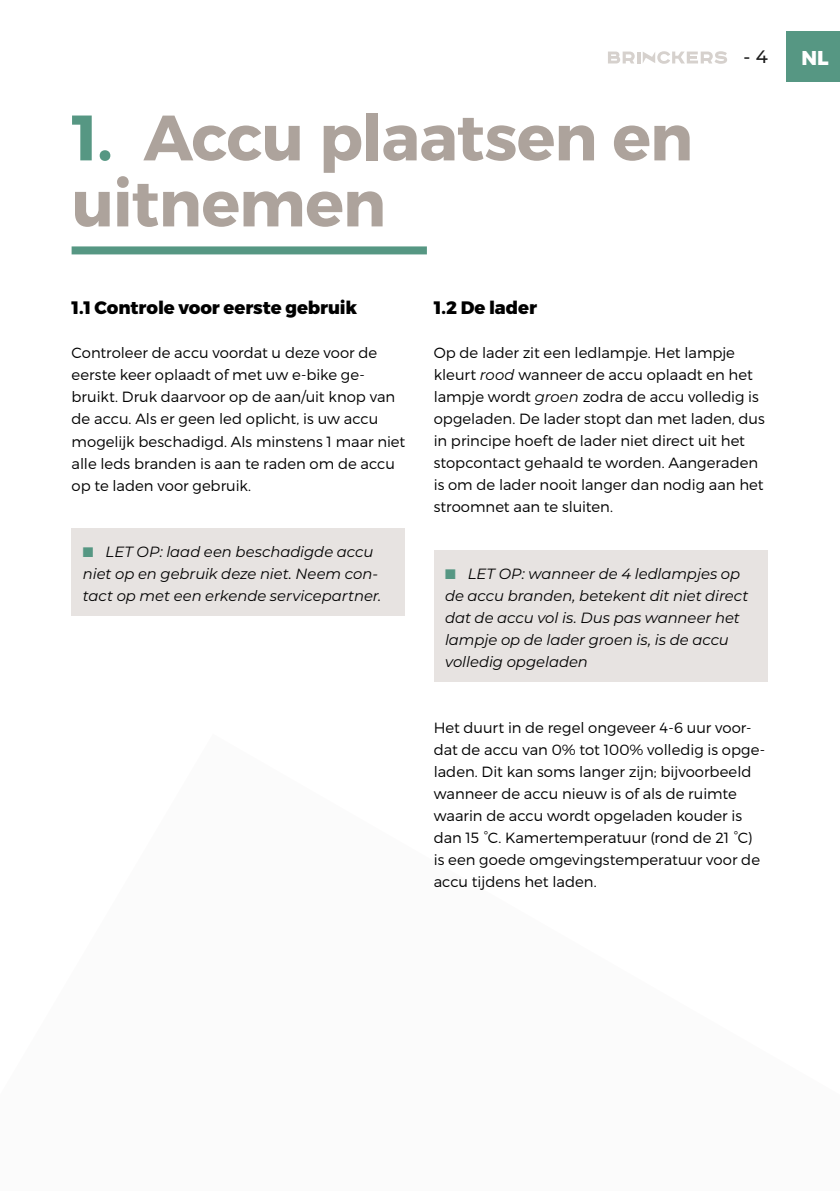
<style>
.page{position:relative;width:840px;height:1191px;background:#fff}
.page>*{position:absolute;margin:0;border:0;box-sizing:border-box;transform-origin:0 0}
.t1{font:700 64px/66px "Montserrat";letter-spacing:-.015em;color:#ada39c}
.t2{font:800 20px "Montserrat";color:#fff}
.t3{font:800 18px "Montserrat";letter-spacing:-.005em;color:#000}
.t4{font:500 18px "Montserrat";color:#000}
.t5{font:300 14.8px/22px "Montserrat";color:#000}
.t6{font:italic 14.8px/22px "Montserrat";letter-spacing:-.005em;color:#000}
.s1{color:#569783}
.s2{font-weight:400;font-style:italic}
</style>
<div class="page">
<div style="left:786px;top:32px;width:53px;height:50px;background:#569783"></div>
<svg style="left:608px;top:52px;width:26px;height:11px"></svg>
<svg style="left:637px;top:52px;width:3px;height:11px"></svg>
<svg style="left:642px;top:51px;width:84px;height:13px"></svg>
<div style="left:72px;top:246px;width:354px;height:8px;background:#569783"></div>
<div style="left:72px;top:528px;width:333px;height:87px;background:#e7e3e1"></div>
<div style="left:433px;top:550px;width:334px;height:131px;background:#e7e3e1"></div>
<h1 class="t1" style="left:72px;top:106px;width:622px"><span class="s1">1.</span> Accu plaatsen en uitnemen</h1>
<p class="t4" style="left:743px;top:44px;width:26px">- 4</p>
<h2 class="t2" style="left:801px;top:45px;width:29px">NL</h2>
<p class="t3" style="left:72px;top:297px;width:287px">1.1 Controle voor eerste gebruik</p>
<p class="t5" style="left:72px;top:342px;width:335px">Controleer de accu voordat u deze voor de eerste keer oplaadt of met uw e-bike ge&shy;bruikt. Druk daarvoor op de aan/uit knop van de accu. Als er geen led oplicht, is uw accu mogelijk beschadigd. Als minstens 1 maar niet alle leds branden is aan te raden om de accu op te laden voor gebruik.</p>
<p class="t6" style="left:83px;top:540px;width:299px"><span class="s1">■</span> LET OP: laad een beschadigde accu niet op en gebruik deze niet. Neem con&shy;tact op met een erkende servicepartner.</p>
<p class="t3" style="left:433px;top:297px;width:105px">1.2 De lader</p>
<p class="t5" style="left:433px;top:342px;width:332px">Op de lader zit een ledlampje. Het lampje kleurt <span class="s2">rood</span> wanneer de accu oplaadt en het lampje wordt <span class="s2">groen</span> zodra de accu volledig is opgeladen. De lader stopt dan met laden, dus in principe hoeft de lader niet direct uit het stopcontact gehaald te worden. Aangeraden is om de lader nooit langer dan nodig aan het stroomnet aan te sluiten.</p>
<p class="t6" style="left:445px;top:562px;width:304px"><span class="s1">■</span> LET OP: wanneer de 4 ledlampjes op de accu branden, betekent dit niet direct dat de accu vol is. Dus pas wanneer het lampje op de lader groen is, is de accu volledig opgeladen</p>
<p class="t5" style="left:433px;top:716px;width:333px">Het duurt in de regel ongeveer 4-6 uur voor&shy;dat de accu van 0% tot 100% volledig is opge&shy;laden. Dit kan soms langer zijn; bijvoorbeeld wanneer de accu nieuw is of als de ruimte waarin de accu wordt opgeladen kouder is dan 15 °C. Kamertemperatuur (rond de 21 °C) is een goede omgevingstemperatuur voor de accu tijdens het laden.</p>
</div>
